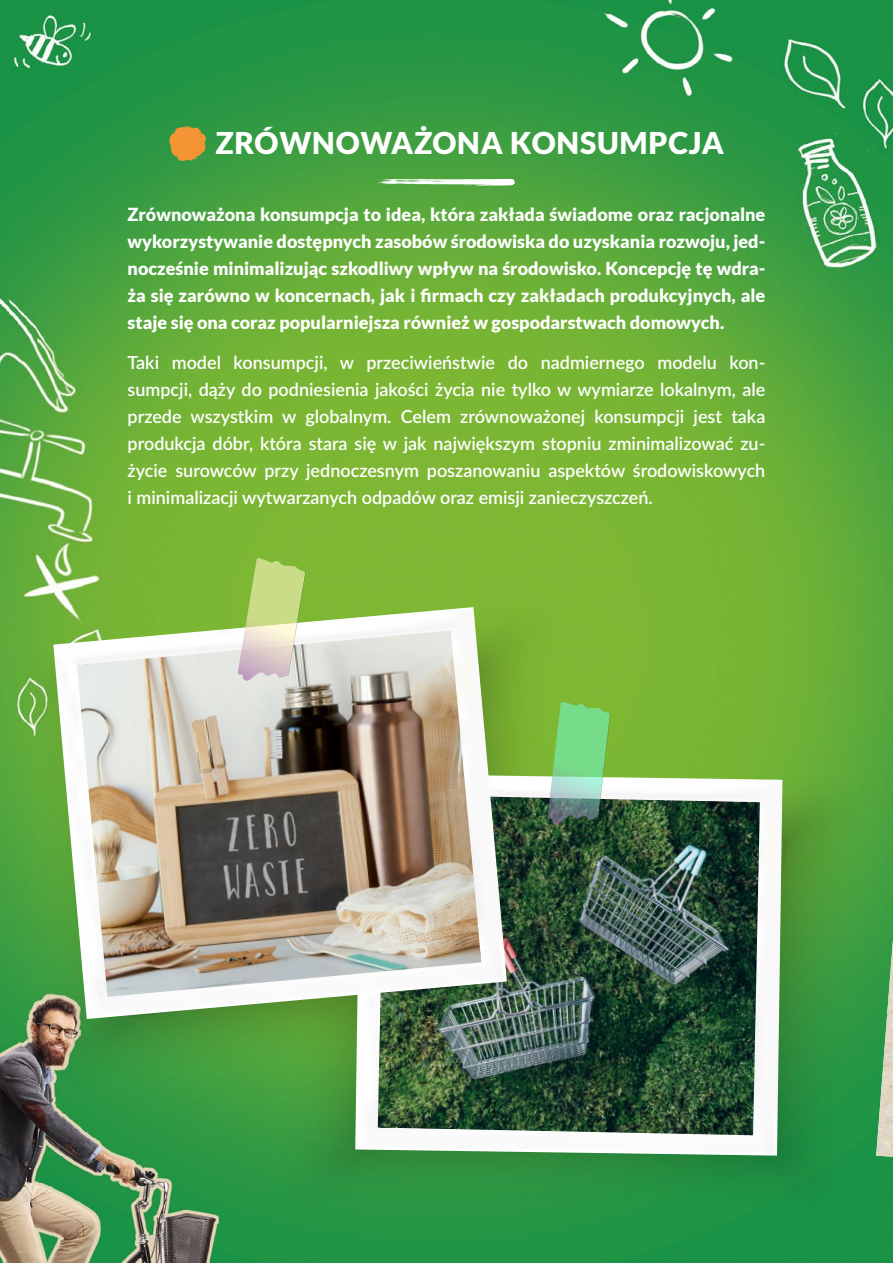
<style>
.page{position:relative;width:893px;height:1263px;background:#fff}
.page>*{position:absolute;margin:0;border:0;box-sizing:border-box;transform-origin:0 0}
.t1{font:900 30px "Lato";letter-spacing:.025em;color:#fff}
.t2{font:600 18px/27px "Lato";color:#fff;text-align:justify}
.t3{font:900 18px/27px "Lato";color:#fff;text-align:justify}
</style>
<div class="page">
<img style="left:0;top:0;width:893px;height:1263px">
<div style="left:880px;top:449px;width:13px;height:794px;background:#1d9445;opacity:.55"></div>
<img style="left:878px;top:940px;width:15px;height:217px">
<svg style="left:169px;top:126px;width:37px;height:36px"></svg>
<svg style="left:378px;top:179px;width:137px;height:7px"></svg>
<svg style="left:355px;top:774px;width:427px;height:381px"></svg>
<img style="left:378px;top:794px;width:382px;height:341px">
<svg style="left:53px;top:607px;width:454px;height:412px"></svg>
<img style="left:77px;top:630px;width:404px;height:367px">
<svg style="left:238px;top:558px;width:67px;height:123px;background:#c7d29b"></svg>
<svg style="left:547px;top:702px;width:63px;height:123px;background:#79bd80"></svg>
<h1 class="t1" style="left:216px;top:126px;width:510px">ZRÓWNOWAŻONA KONSUMPCJA</h1>
<p class="t3" style="left:128px;top:201px;width:639px">Zrównoważona konsumpcja to idea, która zakłada świadome oraz racjonalne wykorzystywanie dostępnych zasobów środowiska do uzyskania rozwoju, jed&shy;nocześnie minimalizując szkodliwy wpływ na środowisko. Koncepcję tę wdra&shy;ża się zarówno w koncernach, jak i firmach czy zakładach produkcyjnych, ale staje się ona coraz popularniejsza również w gospodarstwach domowych.</p>
<p class="t2" style="left:128px;top:348px;width:639px">Taki model konsumpcji, w przeciwieństwie do nadmiernego modelu kon&shy;sumpcji, dąży do podniesienia jakości życia nie tylko w wymiarze lokalnym, ale przede wszystkim w globalnym. Celem zrównoważonej konsumpcji jest taka produkcja dóbr, która stara się w jak największym stopniu zminimalizować zu&shy;życie surowców przy jednoczesnym poszanowaniu aspektów środowiskowych i minimalizacji wytwarzanych odpadów oraz emisji zanieczyszczeń.</p>
</div>
